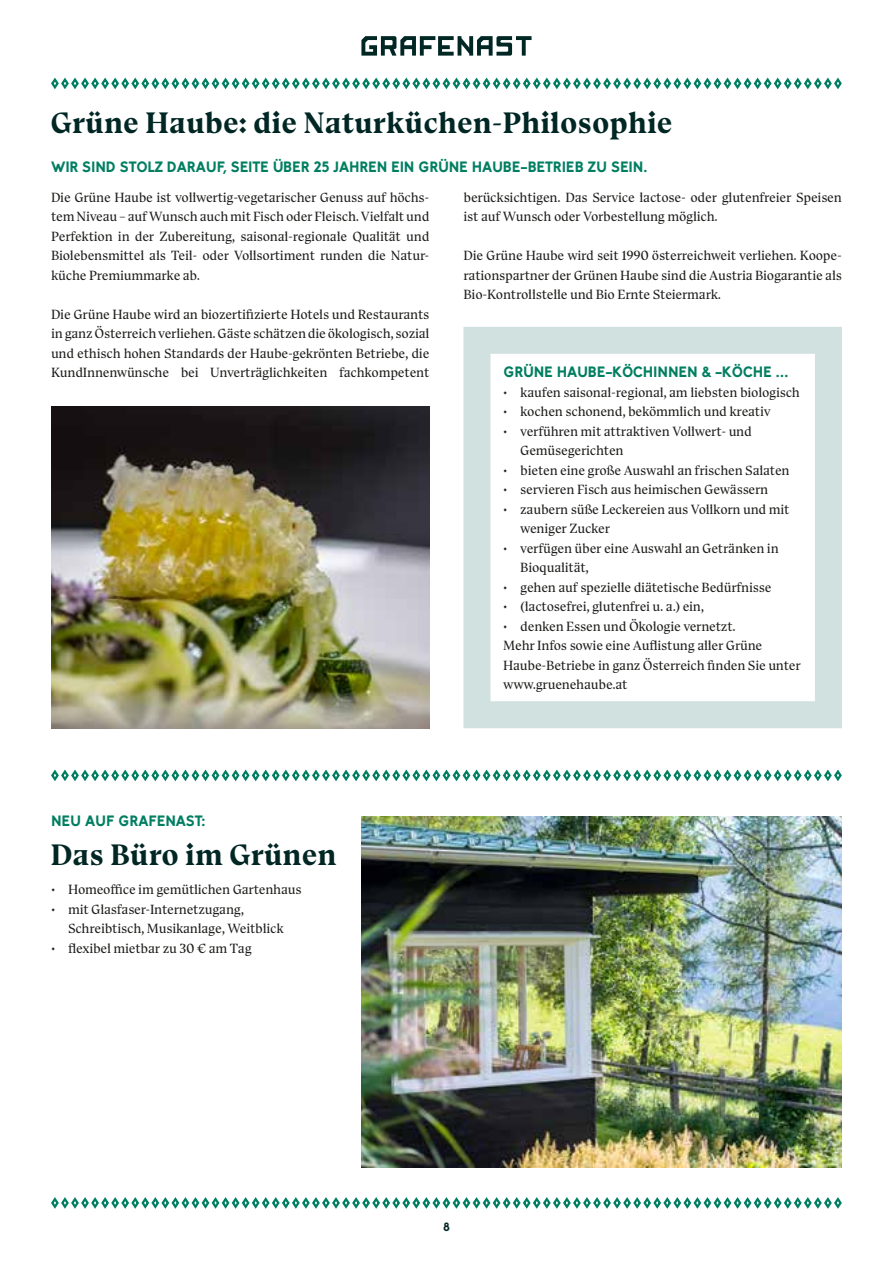
<style>
.page{position:relative;width:893px;height:1263px;background:#fff}
.page>*{position:absolute;margin:0;border:0;box-sizing:border-box;transform-origin:0 0}
.t1{font:700 30px "Bluu Suuperstar";color:#002724}
.t2{font:900 15px "Tilde";letter-spacing:-.01em;color:#007e61}
.t3{font:13.5px/19.5px "Bluu Suuperstar";letter-spacing:-.02em;color:#1d1d1b}
.t4{font:900 12px "Tilde";color:#002724}
</style>
<div class="page">
<svg style="left:361px;top:36px;width:170px;height:20px"></svg>
<svg style="left:51px;top:77px;width:791px;height:13px"></svg>
<svg style="left:51px;top:1197px;width:791px;height:12px"></svg>
<img style="left:361px;top:816px;width:481px;height:351px">
<img style="left:51px;top:406px;width:378px;height:322px">
<div style="left:463px;top:327px;width:379px;height:401px;border:27px solid #d1e1df"></div>
<svg style="left:51px;top:769px;width:791px;height:13px"></svg>
<h1 class="t1" style="left:51px;top:105px;width:624px">Grüne Haube: die Naturküchen-Philosophie</h1>
<p class="t2" style="left:51px;top:158px;width:598px">WIR SIND STOLZ DARAUF, SEITE ÜBER 25 JAHREN EIN GRÜNE HAUBE-BETRIEB ZU SEIN.</p>
<p class="t3" style="left:51px;top:187px;width:380px;text-align:justify">Die Grüne Haube ist vollwertig-vegetarischer Genuss auf höchs&shy;tem Niveau – auf Wunsch auch mit Fisch oder Fleisch. Vielfalt und Perfektion in der Zubereitung, saisonal-regionale Qualität und Biolebensmittel als Teil- oder Vollsortiment runden die Natur&shy;küche Premiummarke ab.</p>
<p class="t3" style="left:51px;top:304px;width:380px;text-align:justify">Die Grüne Haube wird an biozertifizierte Hotels und Restaurants in ganz Österreich verliehen. Gäste schätzen die ökologisch, sozial und ethisch hohen Standards der Haube-gekrönten Betriebe, die KundInnenwünsche bei Unverträglichkeiten fachkompetent</p>
<p class="t3" style="left:463px;top:187px;width:380px">berücksichtigen. Das Service lactose- oder glutenfreier Speisen ist auf Wunsch oder Vorbestellung möglich.</p>
<p class="t3" style="left:463px;top:246px;width:380px;text-align:justify">Die Grüne Haube wird seit 1990 österreichweit verliehen. Koope&shy;rationspartner der Grünen Haube sind die Austria Biogarantie als Bio-Kontrollstelle und Bio Ernte Steiermark.</p>
<p class="t2" style="left:503px;top:363px;width:287px">GRÜNE HAUBE-KÖCHINNEN &amp; -KÖCHE ...</p>
<p class="t3" style="left:503px;top:382px;width:298px">• kaufen saisonal-regional, am liebsten biologisch</p>
<p class="t3" style="left:503px;top:402px;width:269px">• kochen schonend, bekömmlich und kreativ</p>
<p class="t3" style="left:520px;top:421px;width:233px;text-indent:-17px">• verführen mit attraktiven Vollwert- und<br>Gemüsegerichten</p>
<p class="t3" style="left:503px;top:460px;width:288px">• bieten eine große Auswahl an frischen Salaten</p>
<p class="t3" style="left:503px;top:480px;width:267px">• servieren Fisch aus heimischen Gewässern</p>
<p class="t3" style="left:520px;top:499px;width:271px;text-indent:-17px">• zaubern süße Leckereien aus Vollkorn und mit weniger Zucker</p>
<p class="t3" style="left:520px;top:538px;width:260px;text-indent:-17px">• verfügen über eine Auswahl an Getränken in<br>Bioqualität,</p>
<p class="t3" style="left:503px;top:577px;width:270px">• gehen auf spezielle diätetische Bedürfnisse</p>
<p class="t3" style="left:503px;top:597px;width:202px">• (lactosefrei, glutenfrei u. a.) ein,</p>
<p class="t3" style="left:503px;top:616px;width:299px">• denken Essen und Ökologie vernetzt.<br>Mehr Infos sowie eine Auflistung aller Grüne Haube-Betriebe in ganz Österreich finden Sie unter www.gruenehaube.at</p>
<p class="t2" style="left:51px;top:811px;width:156px">NEU AUF GRAFENAST:</p>
<h1 class="t1" style="left:51px;top:836px;width:288px">Das Büro im Grünen</h1>
<p class="t3" style="left:51px;top:879px;width:252px">• Homeoffice im gemütlichen Gartenhaus</p>
<p class="t3" style="left:68px;top:899px;width:217px;text-indent:-17px">• mit Glasfaser-Internetzugang,<br>Schreibtisch, Musikanlage, Weitblick</p>
<p class="t3" style="left:51px;top:938px;width:202px">• flexibel mietbar zu 30 € am Tag</p>
<p class="t4" style="left:443px;top:1220px;width:8px">8</p>
</div>
